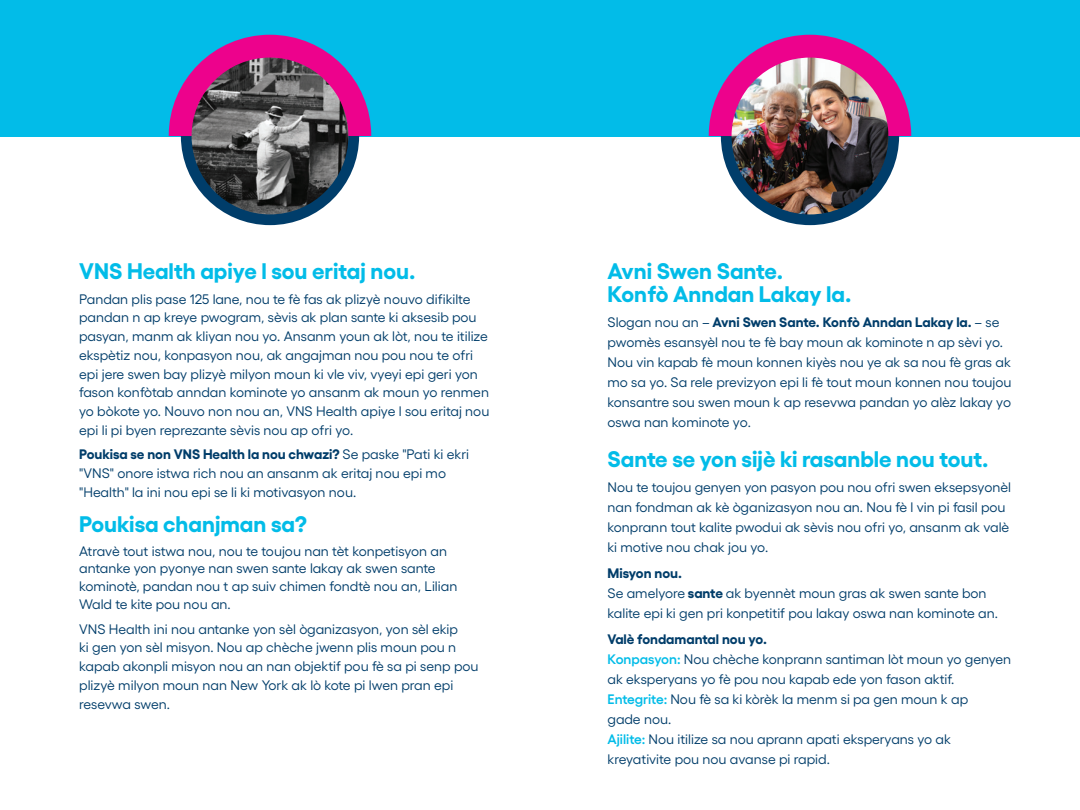
<style>
.page{position:relative;width:1080px;height:810px;background:#fff}
.page>*{position:absolute;margin:0;border:0;box-sizing:border-box;transform-origin:0 0}
.t1{font:700 22.5px "Gellix";color:#02bce8}
.t2{font:13.75px/18.8px "Gellix";color:#003d6a}
.t3{font:700 13.75px "Gellix";color:#003d6a}
.s1{font-weight:700}
.s2{font-weight:600;color:#02bce8}
</style>
<div class="page">
<div style="left:0;top:0;width:540px;height:136px;background:#02bce8"></div>
<div style="left:540px;top:0;width:540px;height:136px;background:#02bce8"></div>
<svg style="left:169px;top:35px;width:202px;height:190px"></svg>
<img style="left:709px;top:35px;width:202px;height:190px">
<p class="t1" style="left:79px;top:253px;width:338px">VNS Health apiye l sou eritaj nou.</p>
<p class="t2" style="left:79px;top:288px;width:412px">Pandan plis pase 125 lane, nou te fè fas ak plizyè nouvo difikilte pandan n ap kreye pwogram, sèvis ak plan sante ki aksesib pou pasyan, manm ak kliyan nou yo. Ansanm youn ak lòt, nou te itilize ekspètiz nou, konpasyon nou, ak angajman nou pou nou te ofri epi jere swen bay plizyè milyon moun ki vle viv, vyeyi epi geri yon fason konfòtab anndan kominote yo ansanm ak moun yo renmen yo bòkote yo. Nouvo non nou an, VNS Health apiye l sou eritaj nou epi li pi byen reprezante sèvis nou ap ofri yo.</p>
<p class="t2" style="left:79px;top:444px;width:391px"><span class="s1">Poukisa se non VNS Health la nou chwazi?</span> Se paske "Pati ki ekri "VNS" onore istwa rich nou an ansanm ak eritaj nou epi mo "Health" la ini nou epi se li ki motivasyon nou.</p>
<p class="t1" style="left:79px;top:506px;width:229px">Poukisa chanjman sa?</p>
<p class="t2" style="left:79px;top:541px;width:380px;line-height:17.5px">Atravè tout istwa nou, nou te toujou nan tèt konpetisyon an antanke yon pyonye nan swen sante lakay ak swen sante kominotè, pandan nou t ap suiv chimen fondtè nou an, Lilian</p>
<p class="t2" style="left:79px;top:594px;width:153px">Wald te kite pou nou an.</p>
<p class="t2" style="left:79px;top:618px;width:401px">VNS Health ini nou antanke yon sèl òganizasyon, yon sèl ekip<br>ki gen yon sèl misyon. Nou ap chèche jwenn plis moun pou n kapab akonpli misyon nou an nan objektif pou fè sa pi senp pou plizyè milyon moun nan New York ak lò kote pi lwen pran epi resevwa swen.</p>
<p class="t1" style="left:608px;top:253px;width:177px">Avni Swen Sante.</p>
<p class="t1" style="left:608px;top:276px;width:246px">Konfò Anndan Lakay la.</p>
<p class="t2" style="left:608px;top:311px;width:405px;line-height:20px">Slogan nou an – <span class="s1">Avni Swen Sante. Konfò Anndan Lakay la.</span> – se pwomès esansyèl nou te fè bay moun ak kominote n ap sèvi yo.<br>Nou vin kapab fè moun konnen kiyès nou ye ak sa nou fè gras ak mo sa yo. Sa rele previzyon epi li fè tout moun konnen nou toujou konsantre sou swen moun k ap resevwa pandan yo alèz lakay yo oswa nan kominote yo.</p>
<p class="t1" style="left:608px;top:441px;width:382px">Sante se yon sijè ki rasanble nou tout.</p>
<p class="t2" style="left:608px;top:476px;width:405px;line-height:20px">Nou te toujou genyen yon pasyon pou nou ofri swen eksepsyonèl nan fondman ak kè òganizasyon nou an. Nou fè l vin pi fasil pou konprann tout kalite pwodui ak sèvis nou ofri yo, ansanm ak valè ki motive nou chak jou yo.</p>
<p class="t3" style="left:608px;top:562px;width:76px">Misyon nou.</p>
<p class="t2" style="left:608px;top:582px;width:392px;line-height:20px">Se amelyore <span class="s1">sante</span> ak byennèt moun gras ak swen sante bon kalite epi ki gen pri konpetitif pou lakay oswa nan kominote an.</p>
<p class="t3" style="left:608px;top:628px;width:161px">Valè fondamantal nou yo.</p>
<p class="t2" style="left:608px;top:648px;width:405px;line-height:20px"><span class="s2">Konpasyon:</span> Nou chèche konprann santiman lòt moun yo genyen ak eksperyans yo fè pou nou kapab ede yon fason aktif.</p>
<p class="t2" style="left:608px;top:688px;width:362px;line-height:20px"><span class="s2">Entegrite:</span> Nou fè sa ki kòrèk la menm si pa gen moun k ap gade nou.</p>
<p class="t2" style="left:608px;top:728px;width:345px;line-height:20px"><span class="s2">Ajilite:</span> Nou itilize sa nou aprann apati eksperyans yo ak kreyativite pou nou avanse pi rapid.</p>
</div>
